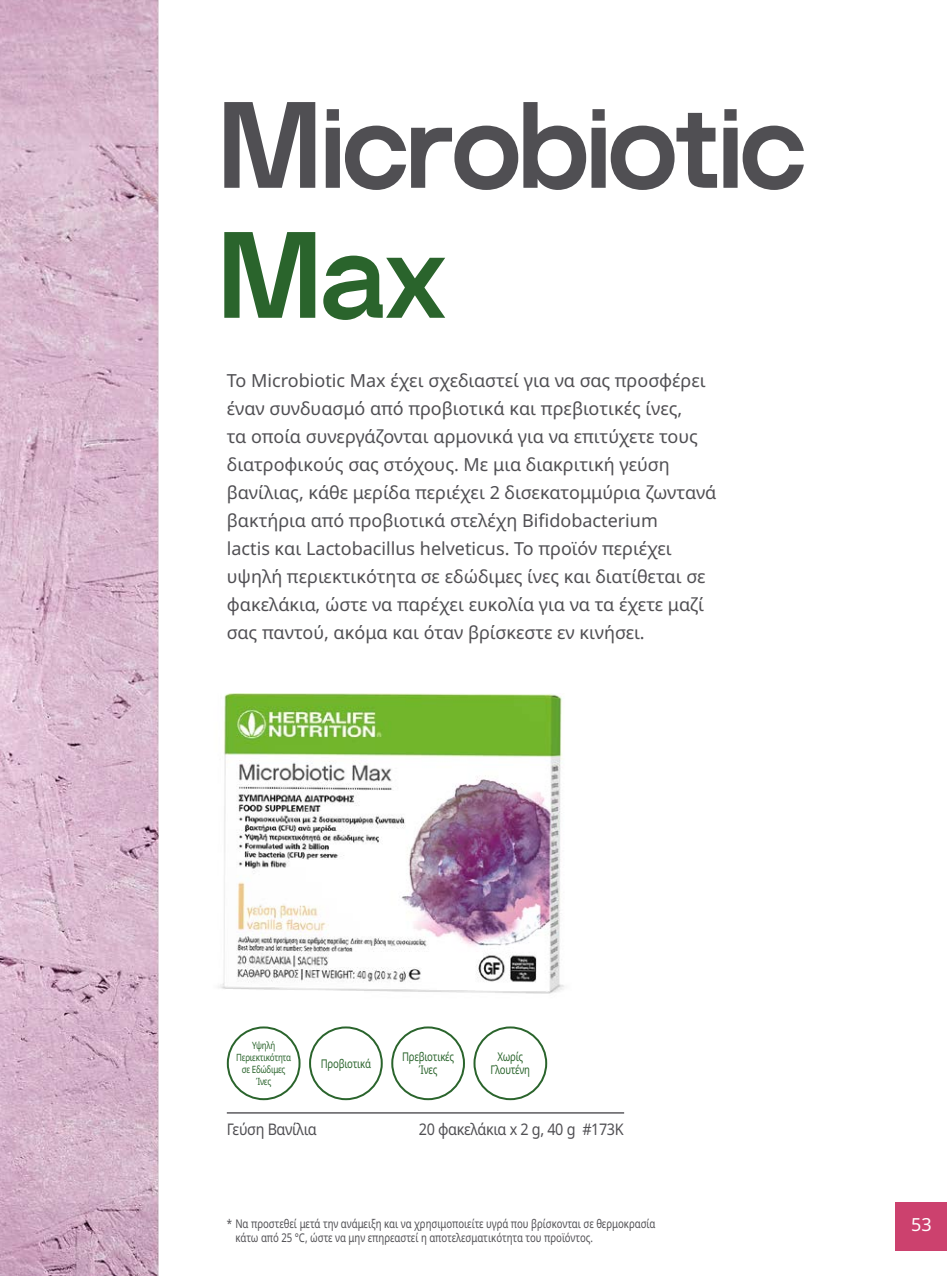
<style>
.page{position:relative;width:947px;height:1276px;background:#fff}
.page>*{position:absolute;margin:0;border:0;box-sizing:border-box;transform-origin:0 0}
.t1{font:700 120px "Herbalife Natural";letter-spacing:-.02em;color:#504f53}
.t2{font:700 120px "Herbalife Natural";color:#2a642c}
.t3{font:18px/28px "Noto Sans";color:#504f53}
.t4{font:18px "Noto Sans";color:#fff}
.t5{font:16px "Noto Sans";letter-spacing:-.025em;color:#504f53;scale:.9 1}
.t6{font:12px/14px "Noto Sans";color:#504f53;scale:.8 1}
.t7{font:12px/13px "Noto Sans";letter-spacing:-.02em;color:#2a642c;text-align:center;scale:.8 1}
.t8{font:10px/12px "Noto Sans";letter-spacing:-.03em;color:#2a642c;text-align:center;scale:.8 1}
</style>
<div class="page">
<img style="left:0;top:0;width:159px;height:1276px">
<div style="left:227px;top:1026px;width:73px;height:74px;border:2px solid #2a642c;border-radius:50%"></div>
<div style="left:309px;top:1026px;width:74px;height:74px;border:2px solid #2a642c;border-radius:50%"></div>
<div style="left:391px;top:1026px;width:74px;height:74px;border:2px solid #2a642c;border-radius:50%"></div>
<div style="left:473px;top:1026px;width:74px;height:74px;border:2px solid #2a642c;border-radius:50%"></div>
<img style="left:224px;top:693px;width:336px;height:299px">
<hr style="left:227px;top:1112px;width:397px;height:1px;background:#504f53">
<div style="left:896px;top:1202px;width:51px;height:48px;background:#cc416e"></div>
<h1 class="t1" style="left:218px;top:76px;width:589px">Microbiotic</h1>
<h1 class="t2" style="left:218px;top:206px;width:232px">Max</h1>
<p class="t3" style="left:227px;top:367px;width:491px">Το Microbiotic Max έχει σχεδιαστεί για να σας προσφέρει έναν συνδυασμό από προβιοτικά και πρεβιοτικές ίνες,<br>τα οποία συνεργάζονται αρμονικά για να επιτύχετε τους διατροφικούς σας στόχους. Με μια διακριτική γεύση βανίλιας, κάθε μερίδα περιέχει 2 δισεκατομμύρια ζωντανά βακτήρια από προβιοτικά στελέχη Bifidobacterium<br>lactis και Lactobacillus helveticus. Το προϊόν περιέχει υψηλή περιεκτικότητα σε εδώδιμες ίνες και διατίθεται σε φακελάκια, ώστε να παρέχει ευκολία για να τα έχετε μαζί σας παντού, ακόμα και όταν βρίσκεστε εν κινήσει.</p>
<p class="t8" style="left:236px;top:1039px;width:70px">Υψηλή<br>Περιεκτικότητα σε Εδώδιμες<br>Ίνες</p>
<p class="t7" style="left:321px;top:1057px;width:65px">Προβιοτικά</p>
<p class="t7" style="left:402px;top:1050px;width:67px">Πρεβιοτικές<br>Ίνες</p>
<p class="t7" style="left:491px;top:1050px;width:51px">Χωρίς<br>Γλουτένη</p>
<p class="t5" style="left:227px;top:1120px;width:101px">Γεύση Βανίλια</p>
<p class="t5" style="left:419px;top:1120px;width:229px">20 φακελάκια x 2 g, 40 g #173K</p>
<p class="t6" style="left:235px;top:1216px;width:527px;text-indent:-9px">* Να προστεθεί μετά την ανάμειξη και να χρησιμοποιείτε υγρά που βρίσκονται σε θερμοκρασία κάτω από 25 °C, ώστε να μην επηρεαστεί η αποτελεσματικότητα του προϊόντος.</p>
<p class="t4" style="left:911px;top:1214px;width:22px">53</p>
</div>
